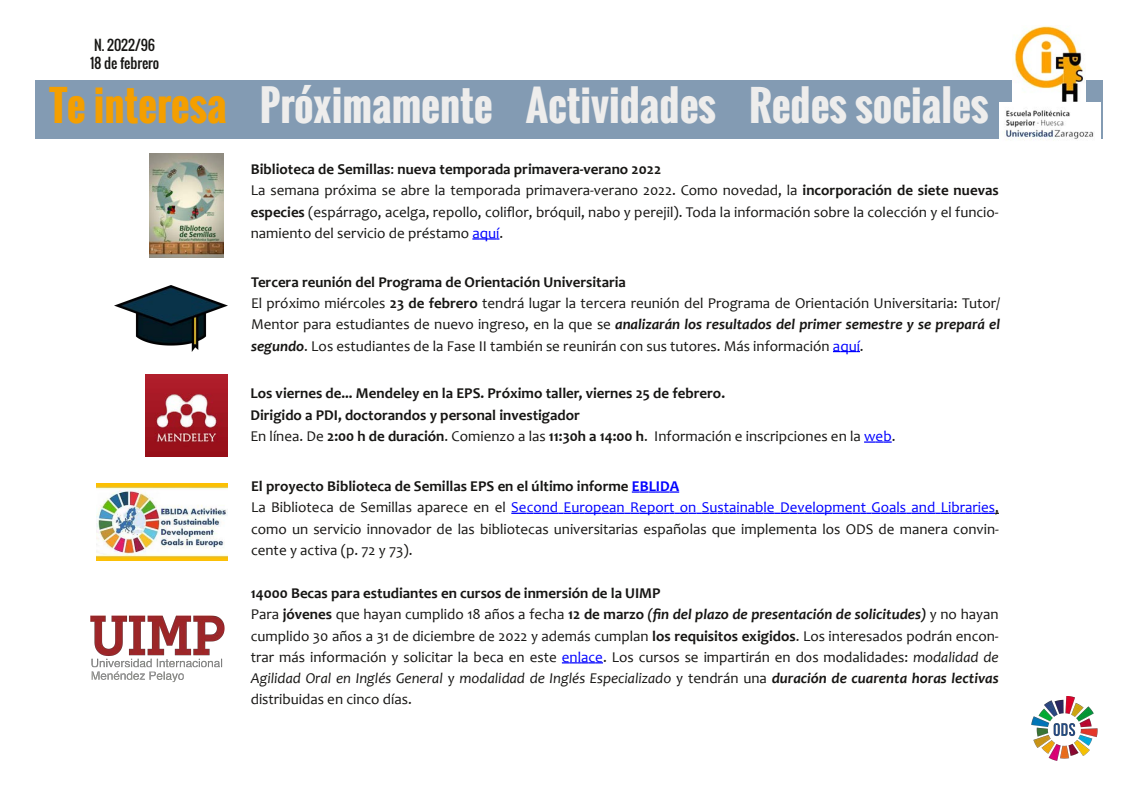
<style>
.page{position:relative;width:1134px;height:798px;background:#fff}
.page>*{position:absolute;margin:0;border:0;box-sizing:border-box;transform-origin:0 0}
.t1{font:700 41.25px "Oswald";color:#eeedec}
.t2{font:15px/21.2px "Candara";color:#161513}
.t3{font:700 15px/21.2px "Candara";color:#161513}
.t4{font:13.75px/17.5px "Oswald";color:#161513}
.s1{color:#f49f00}
.s2{font-weight:700}
.s3{color:#00f}
.s4{font-weight:700;font-style:italic}
.s5{font-weight:400}
.s6{font-weight:400;color:#00f}
.s7{font-weight:700;color:#00f}
.s8{font-style:italic}
</style>
<div class="page">
<svg style="left:632px;top:491px;width:47px;height:1px"></svg>
<svg style="left:511px;top:512px;width:488px;height:1px"></svg>
<svg style="left:864px;top:441px;width:28px;height:1px"></svg>
<img style="left:145px;top:375px;width:82px;height:81px">
<img style="left:96px;top:483px;width:132px;height:77px">
<svg style="left:472px;top:238px;width:27px;height:1px"></svg>
<div style="left:35px;top:81px;width:1067px;height:58px;background:#839bb3"></div>
<img style="left:1013px;top:26px;width:72px;height:76px">
<img style="left:999px;top:102px;width:102px;height:38px">
<img style="left:1031px;top:696px;width:67px;height:65px">
<img style="left:149px;top:153px;width:75px;height:104px">
<img style="left:114px;top:286px;width:113px;height:65px">
<svg style="left:562px;top:662px;width:41px;height:1px"></svg>
<svg style="left:833px;top:351px;width:27px;height:1px"></svg>
<img style="left:91px;top:615px;width:134px;height:67px">
<p class="t4" style="left:90px;top:36px;width:71px">N. 2022/96<br>18 de febrero</p>
<h1 class="t1" style="left:49px;top:74px;width:941px"><span class="s1">Te interesa</span> Próximamente Actividades Redes sociales</h1>
<p class="t2" style="left:251px;top:160px;width:749px"><span class="s2">Biblioteca de Semillas</span>: <span class="s2">nueva temporada primavera‐verano 2022<br></span>La semana próxima se abre la temporada primavera‐verano 2022. Como novedad, la <span class="s2">incorporación de siete nuevas especies</span> (espárrago, acelga, repollo, coliflor, bróquil, nabo y perejil). Toda la información sobre la colección y el funcio‐ namiento del servicio de préstamo <span class="s3">aquí</span>.</p>
<p class="t2" style="left:251px;top:272px;width:751px"><span class="s2">Tercera reunión del Programa de Orientación Universitaria<br></span>El próximo miércoles <span class="s2">23 de febrero</span> tendrá lugar la tercera reunión del Programa de Orientación Universitaria: Tutor/ Mentor para estudiantes de nuevo ingreso, en la que se <span class="s4">analizarán los resultados del primer semestre y se prepará el segundo</span>. Los estudiantes de la Fase II también se reunirán con sus tutores. Más información <span class="s3">aquí</span>.</p>
<p class="t3" style="left:250px;top:384px;width:646px">Los viernes de... Mendeley en la EPS. Próximo taller, viernes 25 de febrero.<br>Dirigido a PDI, doctorandos y personal investigador<br><span class="s5">En línea. De</span> 2:00 h de duración<span class="s5">. Comienzo a las</span> 11:30h a 14:00 h<span class="s5">. Información e inscripciones en la</span> <span class="s6">web</span><span class="s5">.</span></p>
<p class="t2" style="left:251px;top:477px;width:749px"><span class="s2">El proyecto Biblioteca de Semillas EPS en el último informe</span> <span class="s7">EBLIDA<br></span>La Biblioteca de Semillas aparece en el <span class="s3">Second European Report on Sustainable Development Goals and Libraries</span>, como un servicio innovador de las bibliotecas universitarias españolas que implementa los ODS de manera convin‐ cente y activa (p. 72 y 73).</p>
<p class="t2" style="left:251px;top:583px;width:749px"><span class="s2">14000 Becas para estudiantes en cursos de inmersión de la UIMP<br></span>Para <span class="s2">jóvenes</span> que hayan cumplido 18 años a fecha <span class="s2">12 de marzo</span> <span class="s4">(fin del plazo de presentación de solicitudes)</span> y no hayan cumplido 30 años a 31 de diciembre de 2022 y además cumplan <span class="s2">los requisitos exigidos</span>. Los interesados podrán encon‐ trar más información y solicitar la beca en este <span class="s3">enlace</span>. Los cursos se impartirán en dos modalidades: <span class="s8">modalidad de Agilidad Oral en Inglés General</span> y <span class="s8">modalidad de Inglés Especializado</span> y tendrán una <span class="s4">duración de cuarenta horas lectivas </span>distribuidas en cinco días.</p>
</div>
